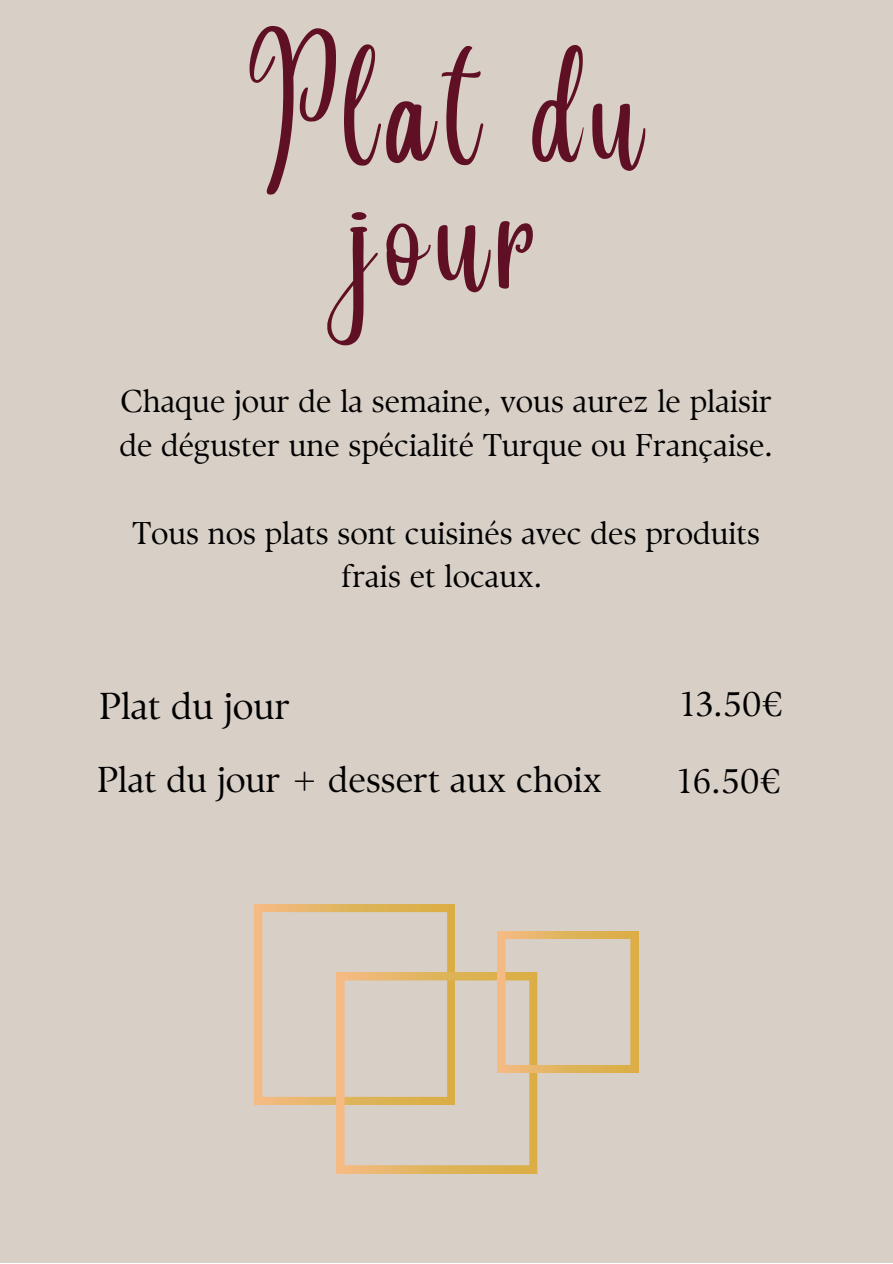
<style>
.page{position:relative;width:893px;height:1264px;background:#fff}
.page>*{position:absolute;margin:0;border:0;box-sizing:border-box;transform-origin:0 0}
.t1{font:110.85px/121.4px "Angelina";letter-spacing:.125em;color:#601024;text-align:center}
.t2{font:37.5px "TY Serif D";color:#000}
.t3{font:36px "TY Serif D";color:#000}
.t4{font:34.5px "TY Serif D";color:#000}
.t5{font:31.5px/43.8px "TY Serif D";color:#000}
</style>
<div class="page">
<div style="left:0;top:0;width:892px;height:1262px;background:#d8cfc6"></div>
<svg style="left:254px;top:904px;width:384px;height:268px"></svg>
<p class="t1" style="left:249px;top:99px;width:395px">Plat du jour</p>
<p class="t5" style="left:119px;top:379px;width:655px">Chaque jour de la semaine, vous aurez le plaisir de déguster une spécialité Turque ou Française.</p>
<p class="t5" style="left:132px;top:510px;width:629px;text-align:center">Tous nos plats sont cuisinés avec des produits frais et locaux.</p>
<p class="t2" style="left:99px;top:683px;width:192px">Plat du jour</p>
<p class="t4" style="left:681px;top:683px;width:103px">13.50€</p>
<p class="t3" style="left:97px;top:757px;width:506px">Plat du jour + dessert aux choix</p>
<p class="t4" style="left:677px;top:760px;width:104px">16.50€</p>
</div>
